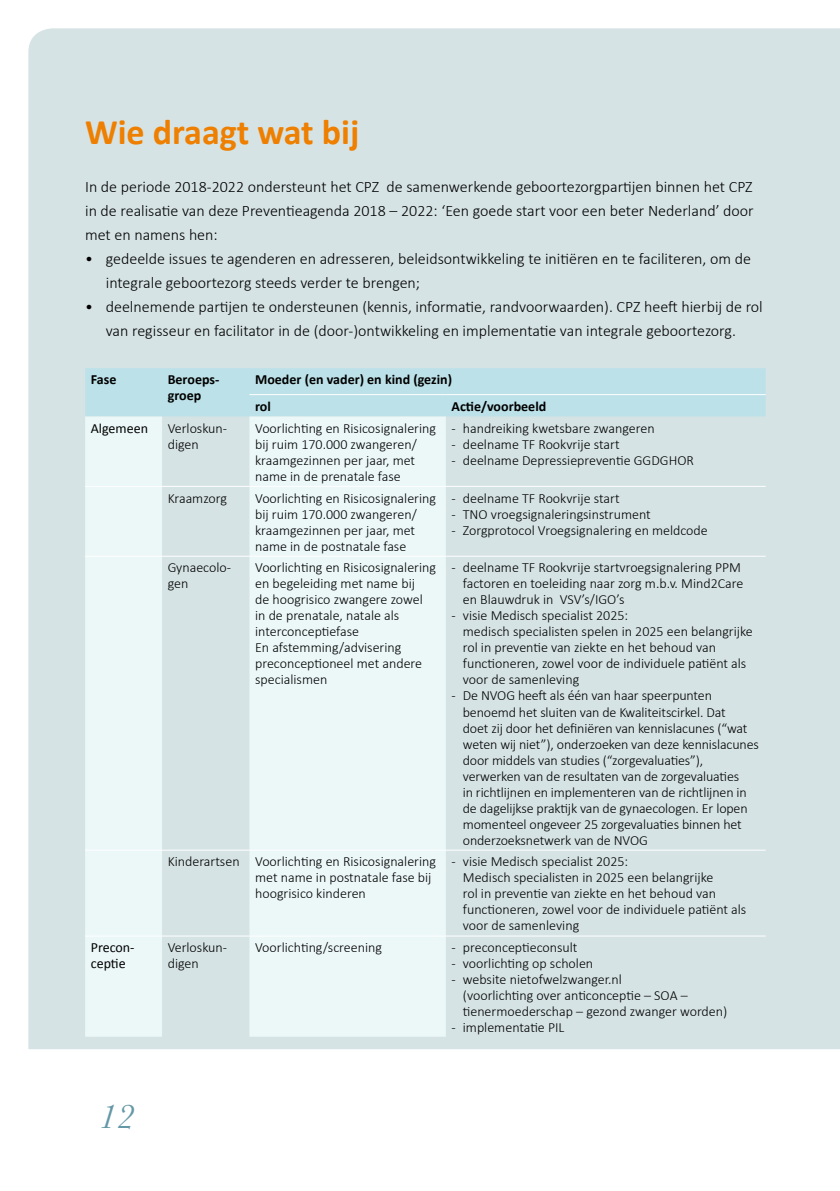
<style>
.page{position:relative;width:840px;height:1191px;background:#fff}
.page>*{position:absolute;margin:0;border:0;box-sizing:border-box;transform-origin:0 0}
.t1{font:700 36px "Calibri";color:#ee7f00}
.t2{font:italic 35.4px "Baskerville";color:#6498a7}
.t3{font:300 16px/24px "Calibri";color:#000;text-align:justify}
.t4{font:300 14px/16px "Calibri";color:#000}
.t5{font:700 14px/16px "Calibri";color:#000}
.t6{font:14px/16px "Calibri";color:#000}
</style>
<div class="page">
<div style="left:28px;top:28px;width:811px;height:1021px;background:#d6e3e4"></div>
<div style="left:85px;top:368px;width:680px;height:48px;background:#bce1e8"></div>
<svg style="left:85px;top:416px;width:360px;height:620px;background:#e6f2f3"></svg>
<hr style="left:85px;top:486px;width:77px;height:1px;background:#fff">
<hr style="left:162px;top:486px;width:87px;height:1px;background:#fff">
<hr style="left:249px;top:486px;width:196px;height:1px;background:#fff">
<hr style="left:445px;top:486px;width:320px;height:1px;background:#fff">
<hr style="left:85px;top:556px;width:77px;height:1px;background:#fff">
<hr style="left:162px;top:556px;width:87px;height:1px;background:#fff">
<hr style="left:249px;top:556px;width:196px;height:1px;background:#fff">
<hr style="left:445px;top:556px;width:320px;height:1px;background:#fff">
<hr style="left:85px;top:849px;width:77px;height:1px;background:#fff">
<hr style="left:162px;top:849px;width:87px;height:1px;background:#fff">
<hr style="left:249px;top:849px;width:196px;height:1px;background:#fff">
<hr style="left:445px;top:849px;width:320px;height:1px;background:#fff">
<hr style="left:85px;top:935px;width:77px;height:1px;background:#fff">
<hr style="left:162px;top:935px;width:87px;height:1px;background:#fff">
<hr style="left:249px;top:935px;width:196px;height:1px;background:#fff">
<hr style="left:445px;top:935px;width:320px;height:1px;background:#fff">
<hr style="left:249px;top:394px;width:196px;height:1px;background:#fff">
<hr style="left:445px;top:394px;width:320px;height:1px;background:#fff">
<div style="left:79px;top:1036px;width:740px;height:10px;background:#d6e3e4"></div>
<h1 class="t1" style="left:85px;top:109px;width:275px">Wie draagt wat bij</h1>
<p class="t3" style="left:85px;top:174px;width:669px">In de periode 2018-2022 ondersteunt het CPZ de samenwerkende geboortezorgpartijen binnen het CPZ in de realisatie van deze Preventieagenda 2018 – 2022: ‘Een goede start voor een beter Nederland’ door met en namens hen:</p>
<p class="t3" style="left:106px;top:246px;width:646px;text-indent:-21px">• gedeelde issues te agenderen en adresseren, beleidsontwikkeling te initiëren en te faciliteren, om de integrale geboortezorg steeds verder te brengen;</p>
<p class="t3" style="left:85px;top:294px;width:678px;text-align:center">• deelnemende partijen te ondersteunen (kennis, informatie, randvoorwaarden). CPZ heeft hierbij de rol van regisseur en facilitator in de (door-)ontwikkeling en implementatie van integrale geboortezorg.</p>
<p class="t5" style="left:91px;top:372px;width:27px">Fase</p>
<p class="t5" style="left:168px;top:372px;width:53px">Beroeps&shy;groep</p>
<p class="t5" style="left:255px;top:366px;width:198px;line-height:26.6px">Moeder (en vader) en kind (gezin) rol</p>
<p class="t5" style="left:451px;top:398px;width:96px">Actie/voorbeeld</p>
<p class="t6" style="left:91px;top:420px;width:59px">Algemeen</p>
<p class="t4" style="left:168px;top:419px;width:61px">Verloskun&shy;digen</p>
<p class="t4" style="left:255px;top:419px;width:182px">Voorlichting en Risicosignalering bij ruim 170.000 zwangeren/ kraamgezinnen per jaar, met name in de prenatale fase</p>
<p class="t4" style="left:451px;top:419px;width:204px">- handreiking kwetsbare zwangeren</p>
<p class="t4" style="left:451px;top:435px;width:169px">- deelname TF Rookvrije start</p>
<p class="t4" style="left:451px;top:451px;width:244px">- deelname Depressiepreventie GGDGHOR</p>
<p class="t4" style="left:168px;top:489px;width:61px">Kraamzorg</p>
<p class="t4" style="left:255px;top:489px;width:182px">Voorlichting en Risicosignalering bij ruim 170.000 zwangeren/ kraamgezinnen per jaar, met name in de postnatale fase</p>
<p class="t4" style="left:451px;top:489px;width:169px">- deelname TF Rookvrije start</p>
<p class="t4" style="left:451px;top:505px;width:201px">- TNO vroegsignaleringsinstrument</p>
<p class="t4" style="left:451px;top:521px;width:258px">- Zorgprotocol Vroegsignalering en meldcode</p>
<p class="t4" style="left:168px;top:559px;width:65px">Gynaecolo&shy;gen</p>
<p class="t4" style="left:255px;top:559px;width:182px">Voorlichting en Risicosignalering en begeleiding met name bij<br>de hoogrisico zwangere zowel in de prenatale, natale als interconceptiefase<br>En afstemming/advisering preconceptioneel met andere specialismen</p>
<p class="t4" style="left:462px;top:559px;width:282px;text-indent:-11px">- deelname TF Rookvrije startvroegsignalering PPM factoren en toeleiding naar zorg m.b.v. Mind2Care en Blauwdruk in VSV’s/IGO’s</p>
<p class="t4" style="left:462px;top:607px;width:291px;text-indent:-11px">- visie Medisch specialist 2025:<br>medisch specialisten spelen in 2025 een belangrijke rol in preventie van ziekte en het behoud van functioneren, zowel voor de individuele patiënt als voor de samenleving</p>
<p class="t4" style="left:462px;top:687px;width:297px;text-indent:-11px">- De NVOG heeft als één van haar speerpunten benoemd het sluiten van de Kwaliteitscirkel. Dat<br>doet zij door het definiëren van kennislacunes (“wat weten wij niet”), onderzoeken van deze kennislacunes door middels van studies (“zorgevaluaties”), verwerken van de resultaten van de zorgevaluaties<br>in richtlijnen en implementeren van de richtlijnen in de dagelijkse praktijk van de gynaecologen. Er lopen momenteel ongeveer 25 zorgevaluaties binnen het onderzoeksnetwerk van de NVOG</p>
<p class="t4" style="left:255px;top:853px;width:182px;text-indent:-87px">Kinderartsen Voorlichting en Risicosignalering met name in postnatale fase bij hoogrisico kinderen</p>
<p class="t4" style="left:462px;top:853px;width:285px;text-indent:-11px">- visie Medisch specialist 2025:<br>Medisch specialisten in 2025 een belangrijke<br>rol in preventie van ziekte en het behoud van functioneren, zowel voor de individuele patiënt als voor de samenleving</p>
<p class="t6" style="left:91px;top:939px;width:45px">Precon&shy;ceptie</p>
<p class="t4" style="left:168px;top:939px;width:61px">Verloskun&shy;digen</p>
<p class="t4" style="left:255px;top:939px;width:128px">Voorlichting/screening</p>
<p class="t4" style="left:451px;top:939px;width:127px">- preconceptieconsult</p>
<p class="t4" style="left:451px;top:955px;width:143px">- voorlichting op scholen</p>
<p class="t4" style="left:462px;top:971px;width:266px;text-indent:-11px">- website nietofwelzwanger.nl<br>(voorlichting over anticonceptie – SOA – tienermoederschap – gezond zwanger worden)</p>
<p class="t4" style="left:451px;top:1019px;width:114px">- implementatie PIL</p>
<h2 class="t2" style="left:99px;top:1093px;width:37px">12</h2>
</div>
